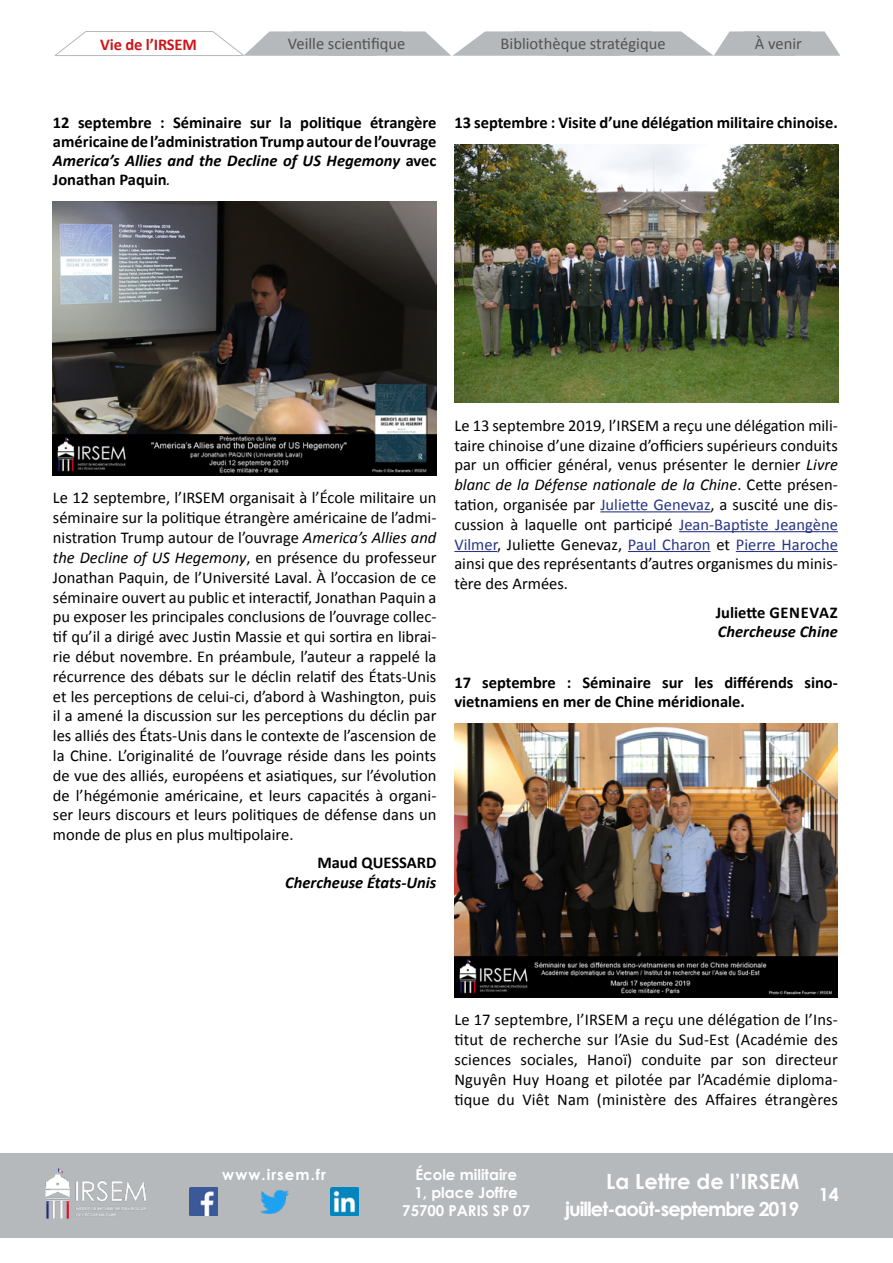
<style>
.page{position:relative;width:893px;height:1263px;background:#fff}
.page>*{position:absolute;margin:0;border:0;box-sizing:border-box;transform-origin:0 0}
.t1{font:700 21px "Century Gothic";color:#fff}
.t2{font:700 19.5px "Century Gothic";letter-spacing:-.05em;color:#fff}
.t3{font:700 18px "Century Gothic";color:#fff}
.t4{font:16.5px/19.8px "Calibri";color:#000;text-align:justify}
.t5{font:700 16.5px/19px "Calibri";color:#000;text-align:justify}
.t6{font:16.5px "Calibri";color:#525251}
.t7{font:italic 700 16.5px "Calibri";color:#000}
.t8{font:700 16.5px "Calibri";letter-spacing:-.01em;color:#cd171a}
.t9{font:700 15px/18px "Century Gothic";color:#fff;text-align:center}
.t10{font:700 15px "Century Gothic";letter-spacing:.07em;color:#fff}
.s1{font-style:italic}
.s2{font-weight:400;font-style:italic}
.s3{color:#283583}
</style>
<div class="page">
<svg style="left:54px;top:31px;width:32px;height:25px"></svg>
<hr style="left:55px;top:55px;width:189px;height:1px;background:#b5b9bc">
<hr style="left:86px;top:31px;width:127px;height:1px;background:#b5b9bc">
<svg style="left:213px;top:31px;width:628px;height:25px"></svg>
<div style="left:0;top:1152px;width:893px;height:85px;background:#b5b9bc"></div>
<img style="left:45px;top:1168px;width:101px;height:51px">
<img style="left:189px;top:1188px;width:28px;height:28px">
<img style="left:260px;top:1190px;width:28px;height:23px">
<img style="left:331px;top:1188px;width:28px;height:28px">
<img style="left:53px;top:201px;width:383px;height:274px">
<hr style="left:600px;top:511px;width:110px;height:1px;background:#283583">
<hr style="left:679px;top:531px;width:159px;height:1px;background:#283583">
<hr style="left:454px;top:551px;width:43px;height:1px;background:#283583">
<hr style="left:628px;top:551px;width:82px;height:1px;background:#283583">
<hr style="left:736px;top:551px;width:102px;height:1px;background:#283583">
<img style="left:454px;top:144px;width:384px;height:258px">
<img style="left:454px;top:723px;width:384px;height:274px">
<p class="t8" style="left:100px;top:34px;width:98px">Vie de l’IRSEM</p>
<p class="t6" style="left:288px;top:33px;width:119px">Veille scientifique</p>
<p class="t6" style="left:501px;top:33px;width:167px">Bibliothèque stratégique</p>
<p class="t6" style="left:755px;top:33px;width:48px">À venir</p>
<p class="t5" style="left:53px;top:113px;width:385px">12 septembre : Séminaire sur la politique étrangère américaine de l’administration Trump autour de l’ouvrage <span class="s1">America’s Allies and the Decline of US Hegemony</span> avec Jonathan Paquin<span class="s2">.</span></p>
<p class="t5" style="left:454px;top:113px;width:385px">13 septembre : Visite d’une délégation militaire chinoise.</p>
<p class="t4" style="left:53px;top:488px;width:385px">Le 12 septembre, l’IRSEM organisait à l’École militaire un séminaire sur la politique étrangère américaine de l’admi&shy;nistration Trump autour de l’ouvrage <span class="s1">America’s Allies and the Decline of US Hegemony</span>, en présence du professeur Jonathan Paquin, de l’Université Laval. À l’occasion de ce séminaire ouvert au public et interactif, Jonathan Paquin a pu exposer les principales conclusions de l’ouvrage collec&shy;tif qu’il a dirigé avec Justin Massie et qui sortira en librai&shy;rie début novembre. En préambule, l’auteur a rappelé la récurrence des débats sur le déclin relatif des États-Unis et les perceptions de celui-ci, d’abord à Washington, puis il a amené la discussion sur les perceptions du déclin par les alliés des États-Unis dans le contexte de l’ascension de la Chine. L’originalité de l’ouvrage réside dans les points de vue des alliés, européens et asiatiques, sur l’évolution de l’hégémonie américaine, et leurs capacités à organi&shy;ser leurs discours et leurs politiques de défense dans un monde de plus en plus multipolaire.</p>
<p class="t5" style="left:317px;top:853px;width:121px">Maud QUESSARD</p>
<p class="t7" style="left:285px;top:872px;width:153px">Chercheuse États-Unis</p>
<p class="t4" style="left:454px;top:415px;width:385px">Le 13 septembre 2019, l’IRSEM a reçu une délégation mili&shy;taire chinoise d’une dizaine d’officiers supérieurs conduits par un officier général, venus présenter le dernier <span class="s1">Livre blanc de la Défense nationale de la Chine</span>. Cette présen&shy;tation, organisée par <span class="s3">Juliette Genevaz</span>, a suscité une dis&shy;cussion à laquelle ont participé <span class="s3">Jean-Baptiste Jeangène Vilmer</span>, Juliette Genevaz, <span class="s3">Paul Charon</span> et <span class="s3">Pierre Haroche </span>ainsi que des représentants d’autres organismes du minis&shy;tère des Armées.</p>
<p class="t5" style="left:716px;top:602px;width:123px">Juliette GENEVAZ</p>
<p class="t7" style="left:718px;top:621px;width:121px">Chercheuse Chine</p>
<p class="t5" style="left:454px;top:673px;width:385px">17 septembre : Séminaire sur les différends sino&shy;vietnamiens en mer de Chine méridionale.</p>
<p class="t4" style="left:454px;top:1010px;width:385px">Le 17 septembre, l’IRSEM a reçu une délégation de l’Ins&shy;titut de recherche sur l’Asie du Sud-Est (Académie des sciences sociales, Hanoï) conduite par son directeur Nguyên Huy Hoang et pilotée par l’Académie diploma&shy;tique du Viêt Nam (ministère des Affaires étrangères</p>
<p class="t10" style="left:222px;top:1163px;width:105px">www.irsem.fr</p>
<p class="t9" style="left:402px;top:1165px;width:129px">École militaire<br>1, place Joffre<br>75700 PARIS SP 07</p>
<p class="t1" style="left:606px;top:1165px;width:195px">La Lettre de l’IRSEM</p>
<p class="t2" style="left:565px;top:1194px;width:236px">juillet-août-septembre 2019</p>
<p class="t3" style="left:819px;top:1181px;width:22px">14</p>
</div>
